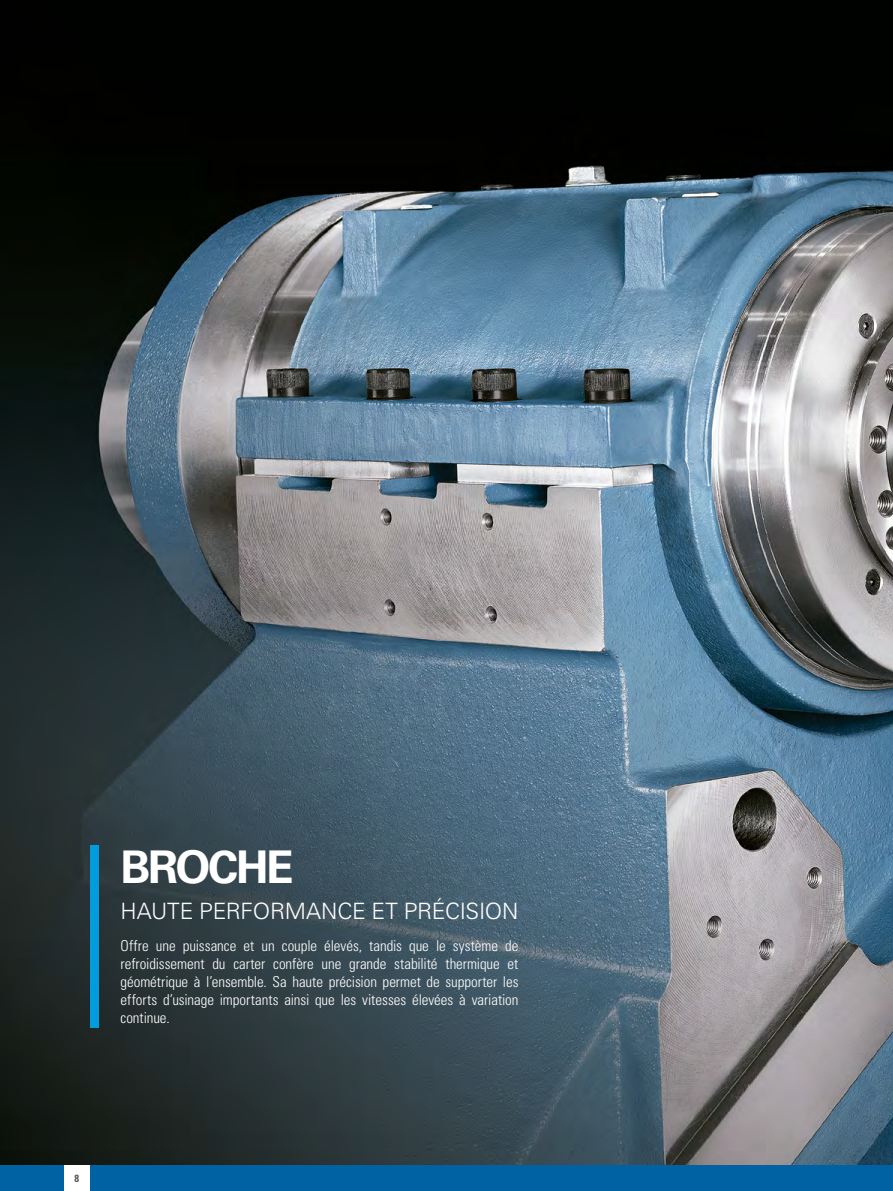
<style>
.page{position:relative;width:893px;height:1191px;background:#fff}
.page>*{position:absolute;margin:0;border:0;box-sizing:border-box;transform-origin:0 0}
.t1{font:700 45px "Univers";letter-spacing:-.05em;color:#fff}
.t2{font:300 22.5px "Univers";letter-spacing:-.015em;color:#fff}
.t3{font:300 condensed 15px/18px "Univers";letter-spacing:-.005em;color:#fff;text-align:justify}
.t4{font:700 condensed 10.5px "Univers";color:#5b5b5f}
</style>
<div class="page">
<img style="left:0;top:0;width:893px;height:1165px">
<div style="left:91px;top:844px;width:8px;height:183px;background:#009cde"></div>
<div style="left:0;top:1165px;width:64px;height:26px;background:#0062a2"></div>
<div style="left:89px;top:1165px;width:804px;height:26px;background:#0062a2"></div>
<h1 class="t1" style="left:120px;top:841px;width:175px">BROCHE</h1>
<h2 class="t2" style="left:120px;top:897px;width:400px">HAUTE PERFORMANCE ET PRÉCISION</h2>
<p class="t3" style="left:120px;top:936px;width:400px">Offre une puissance et un couple élevés, tandis que le système de refroidissement du carter confère une grande stabilité thermique et géométrique à l’ensemble. Sa haute précision permet de supporter les efforts d’usinage importants ainsi que les vitesses élevées à variation continue.</p>
<p class="t4" style="left:74px;top:1171px;width:6px">8</p>
</div>
